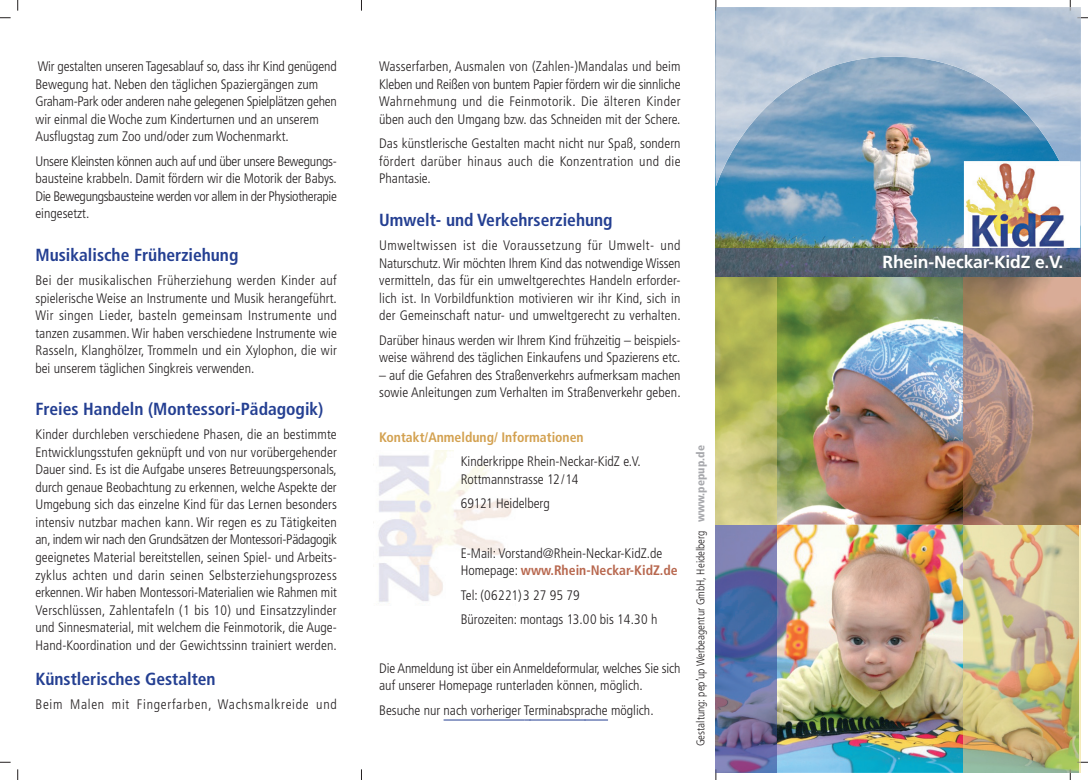
<style>
.page{position:relative;width:1088px;height:780px;background:#fff}
.page>*{position:absolute;margin:0;border:0;box-sizing:border-box;transform-origin:0 0}
.t1{font:700 condensed 17.5px "Frutiger";color:#243f92}
.t2{font:700 17.5px "Frutiger";letter-spacing:-.01em;color:#fff}
.t3{font:300 condensed 13.75px/17.5px "Frutiger";color:#231f20}
.t4{font:300 condensed 13.75px "Frutiger";letter-spacing:.05em;color:#231f20}
.t5{font:700 condensed 13.75px "Frutiger";color:#d3a150}
.t6{font:300 condensed 11.25px "Frutiger";color:#231f20}
.s1{font-weight:700;color:#b8684f}
.s2{font-weight:900;color:#a8a9ad}
</style>
<div class="page">
<img style="left:716px;top:227px;width:365px;height:297px">
<img style="left:378px;top:451px;width:134px;height:151px">
<img style="left:776px;top:524px;width:188px;height:248px">
<img style="left:716px;top:524px;width:60px;height:248px">
<svg style="left:1078px;top:524px;width:3px;height:248px"></svg>
<img style="left:964px;top:524px;width:114px;height:248px">
<svg style="left:716px;top:276px;width:60px;height:248px;background:#babb66"></svg>
<img style="left:964px;top:277px;width:117px;height:247px">
<img style="left:716px;top:248px;width:364px;height:28px">
<img style="left:716px;top:7px;width:364px;height:220px">
<div style="left:964px;top:161px;width:116px;height:87px;background:#fff"></div>
<img style="left:964px;top:161px;width:105px;height:87px">
<hr style="left:444px;top:719px;width:80px;height:1px;background:#243f92">
<hr style="left:530px;top:719px;width:55px;height:1px;background:#243f92">
<svg style="left:585px;top:719px;width:23px;height:1px"></svg>
<p class="t3" style="left:35px;top:58px;width:303px">Wir gestalten unseren Tagesablauf so, dass ihr Kind genügend Bewegung hat. Neben den täglichen Spaziergängen zum Graham-Park oder anderen nahe gelegenen Spielplätzen gehen wir einmal die Woche zum Kinderturnen und an unserem Ausflugstag zum Zoo und/oder zum Wochenmarkt.</p>
<p class="t3" style="left:35px;top:153px;width:303px;text-align:justify">Unsere Kleinsten können auch auf und über unsere Bewegungs&shy;bausteine krabbeln. Damit fördern wir die Motorik der Babys.<br>Die Bewegungsbausteine werden vor allem in der Physiotherapie eingesetzt.</p>
<p class="t1" style="left:35px;top:244px;width:204px">Musikalische Früherziehung</p>
<p class="t3" style="left:35px;top:272px;width:303px;text-align:justify">Bei der musikalischen Früherziehung werden Kinder auf spielerische Weise an Instrumente und Musik herangeführt.<br>Wir singen Lieder, basteln gemeinsam Instrumente und tanzen zusammen. Wir haben verschiedene Instrumente wie Rasseln, Klanghölzer, Trommeln und ein Xylophon, die wir bei unserem täglichen Singkreis verwenden.</p>
<p class="t1" style="left:35px;top:398px;width:290px">Freies Handeln (Montessori-Pädagogik)</p>
<p class="t3" style="left:35px;top:426px;width:303px;text-align:justify">Kinder durchleben verschiedene Phasen, die an bestimmte Entwicklungsstufen geknüpft und von nur vorübergehender Dauer sind. Es ist die Aufgabe unseres Betreuungspersonals, durch genaue Beobachtung zu erkennen, welche Aspekte der Umgebung sich das einzelne Kind für das Lernen besonders intensiv nutzbar machen kann. Wir regen es zu Tätigkeiten an, indem wir nach den Grundsätzen der Montessori-Pädagogik geeignetes Material bereitstellen, seinen Spiel- und Arbeits&shy;zyklus achten und darin seinen Selbsterziehungsprozess erkennen. Wir haben Montessori-Materialien wie Rahmen mit Verschlüssen, Zahlentafeln (1 bis 10) und Einsatzzylinder und Sinnesmaterial, mit welchem die Feinmotorik, die Auge-Hand-Koordination und der Gewichtssinn trainiert werden.</p>
<p class="t1" style="left:35px;top:668px;width:182px">Künstlerisches Gestalten</p>
<p class="t4" style="left:35px;top:696px;width:303px">Beim Malen mit Fingerfarben, Wachsmalkreide und</p>
<p class="t3" style="left:379px;top:58px;width:303px;text-align:justify">Wasserfarben, Ausmalen von (Zahlen-)Mandalas und beim Kleben und Reißen von buntem Papier fördern wir die sinnliche Wahrnehmung und die Feinmotorik. Die älteren Kinder üben auch den Umgang bzw. das Schneiden mit der Schere.</p>
<p class="t3" style="left:379px;top:135px;width:303px;text-align:justify">Das künstlerische Gestalten macht nicht nur Spaß, sondern fördert darüber hinaus auch die Konzentration und die Phantasie.</p>
<p class="t1" style="left:379px;top:209px;width:235px">Umwelt- und Verkehrserziehung</p>
<p class="t3" style="left:379px;top:237px;width:303px;text-align:justify">Umweltwissen ist die Voraussetzung für Umwelt- und Naturschutz. Wir möchten Ihrem Kind das notwendige Wissen vermitteln, das für ein umweltgerechtes Handeln erforder&shy;lich ist. In Vorbildfunktion motivieren wir ihr Kind, sich in der Gemeinschaft natur- und umweltgerecht zu verhalten.</p>
<p class="t3" style="left:379px;top:331px;width:303px">Darüber hinaus werden wir Ihrem Kind frühzeitig – beispiels&shy;weise während des täglichen Einkaufens und Spazierens etc.</p>
<p class="t3" style="left:379px;top:366px;width:303px">– auf die Gefahren des Straßenverkehrs aufmerksam machen sowie Anleitungen zum Verhalten im Straßenverkehr geben.</p>
<p class="t5" style="left:379px;top:429px;width:206px">Kontakt/Anmeldung/ Informationen</p>
<p class="t3" style="left:461px;top:453px;width:181px">Kinderkrippe Rhein-Neckar-KidZ e.V.<br>Rottmannstrasse 12/14</p>
<p class="t3" style="left:461px;top:495px;width:91px">69121 Heidelberg</p>
<p class="t3" style="left:461px;top:544px;width:219px">E-Mail: Vorstand@Rhein-Neckar-KidZ.de<br>Homepage: <span class="s1">www.Rhein-Neckar-KidZ.de</span></p>
<p class="t3" style="left:461px;top:583px;width:198px;line-height:24.6px">Tel: (06221)3 27 95 79<br>Bürozeiten: montags 13.00 bis 14.30 h</p>
<p class="t3" style="left:379px;top:659px;width:303px">Die Anmeldung ist über ein Anmeldeformular, welches Sie sich auf unserer Homepage runterladen können, möglich.</p>
<p class="t3" style="left:379px;top:701px;width:276px">Besuche nur nach vorheriger Terminabsprache möglich.</p>
<p class="t6" style="left:694px;top:746px;width:302px;rotate:-90deg">Gestaltung: pep’up Werbeagentur GmbH, Heidelberg <span class="s2">www.pepup.de</span></p>
<p class="t2" style="left:882px;top:252px;width:182px">Rhein-Neckar-KidZ e.V.</p>
</div>
